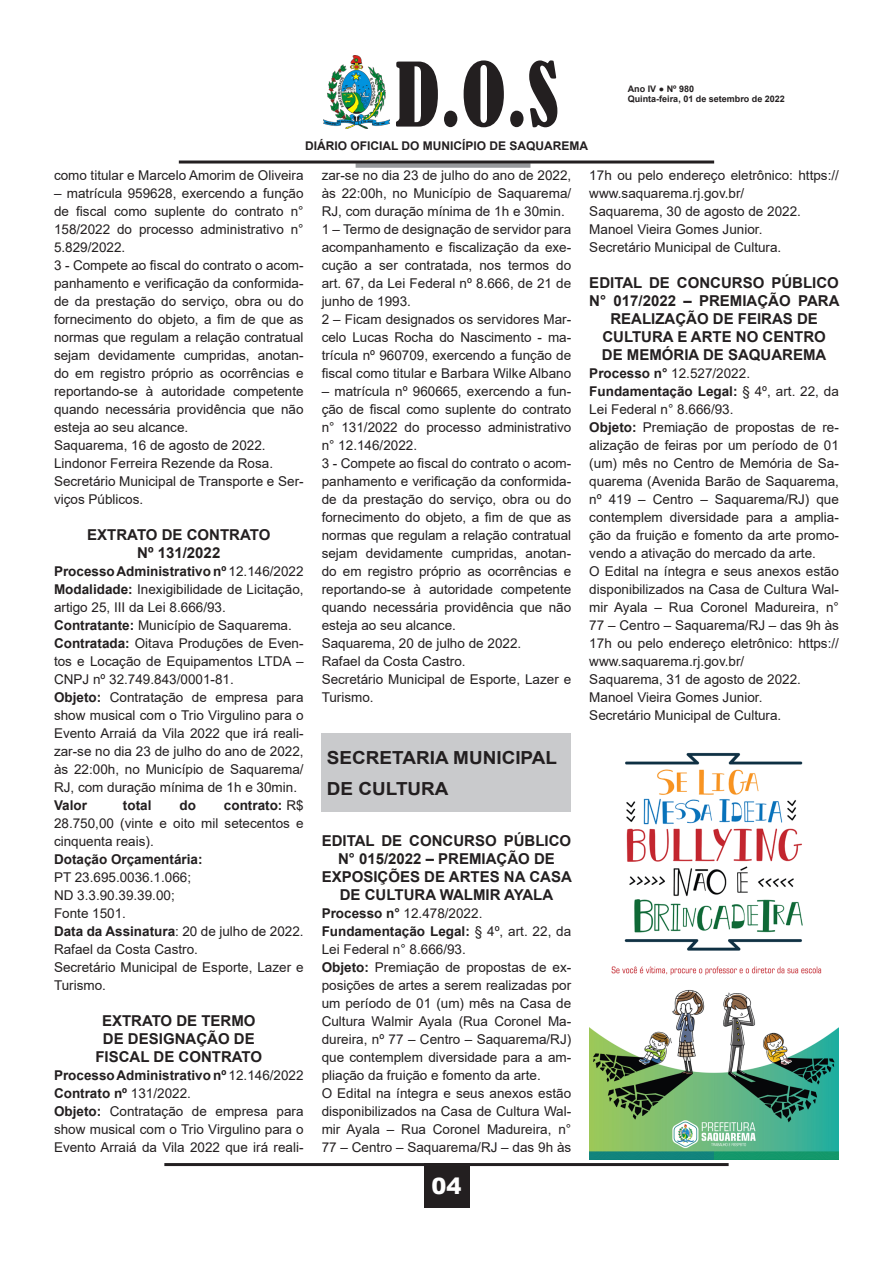
<style>
.page{position:relative;width:893px;height:1263px;background:#fff}
.page>*{position:absolute;margin:0;border:0;box-sizing:border-box;transform-origin:0 0}
.t1{font:condensed 82.5px "Bernard";color:#231f20}
.t2{font:900 22.5px "Arial";color:#fff}
.t3{font:700 18px "Arial";color:#231f20;scale:1.05 1}
.t4{font:700 15px/18px "Arial";color:#231f20;text-align:center}
.t5{font:13.5px/18px "Arial";color:#231f20;text-align:justify}
.t6{font:700 13.5px "Arial";color:#231f20}
.t7{font:700 12px "Arial";color:#231f20}
.t8{font:700 9px/10.8px "Arial";color:#231f20}
.s1{font-weight:400}
.s2{font-weight:700}
</style>
<div class="page">
<hr style="left:164px;top:1163px;width:565px;height:3px;background:#231f20">
<div style="left:424px;top:1163px;width:45px;height:45px;background:#231f20"></div>
<img style="left:324px;top:55px;width:65px;height:73px">
<div style="left:356px;top:163px;width:174px;height:5px;background:#97999c"></div>
<hr style="left:179px;top:161px;width:535px;height:3px;background:#231f20">
<div style="left:322px;top:733px;width:249px;height:79px;background:#c9cacc"></div>
<img style="left:589px;top:752px;width:250px;height:408px">
<h1 class="t1" style="left:395px;top:47px;width:165px">D.O.S</h1>
<p class="t7" style="left:305px;top:137px;width:285px">DIÁRIO OFICIAL DO MUNICÍPIO DE SAQUAREMA</p>
<p class="t8" style="left:628px;top:83px;width:159px">Ano IV ● Nº 980<br>Quinta-feira, 01 de setembro de 2022</p>
<p class="t5" style="left:54px;top:166px;width:251px">como titular e Marcelo Amorim de Oliveira</p>
<p class="t5" style="left:54px;top:184px;width:251px">– matrícula 959628, exercendo a função de fiscal como suplente do contrato n° 158/2022 do processo administrativo n° 5.829/2022.</p>
<p class="t5" style="left:54px;top:256px;width:251px">3 - Compete ao fiscal do contrato o acom&shy;panhamento e verificação da conformida&shy;de da prestação do serviço, obra ou do fornecimento do objeto, a fim de que as normas que regulam a relação contratual sejam devidamente cumpridas, anotan&shy;do em registro próprio as ocorrências e reportando-se à autoridade competente quando necessária providência que não esteja ao seu alcance.</p>
<p class="t5" style="left:54px;top:436px;width:213px">Saquarema, 16 de agosto de 2022.</p>
<p class="t5" style="left:54px;top:454px;width:221px">Lindonor Ferreira Rezende da Rosa.</p>
<p class="t5" style="left:54px;top:472px;width:251px">Secretário Municipal de Transporte e Ser&shy;viços Públicos.</p>
<p class="t4" style="left:87px;top:526px;width:185px">EXTRATO DE CONTRATO</p>
<p class="t4" style="left:137px;top:544px;width:85px">Nº 131/2022</p>
<p class="t6" style="left:54px;top:562px;width:251px">Processo Administrativo nº <span class="s1">12.146/2022</span></p>
<p class="t5" style="left:54px;top:580px;width:251px"><span class="s2">Modalidade:</span> Inexigibilidade de Licitação, artigo 25, III da Lei 8.666/93.</p>
<p class="t5" style="left:54px;top:616px;width:239px"><span class="s2">Contratante:</span> Município de Saquarema.</p>
<p class="t5" style="left:54px;top:634px;width:251px"><span class="s2">Contratada:</span> Oitava Produções de Even&shy;tos e Locação de Equipamentos LTDA – CNPJ nº 32.749.843/0001-81.</p>
<p class="t5" style="left:54px;top:688px;width:251px"><span class="s2">Objeto:</span> Contratação de empresa para show musical com o Trio Virgulino para o Evento Arraiá da Vila 2022 que irá reali&shy;zar-se no dia 23 de julho do ano de 2022, às 22:00h, no Município de Saquarema/ RJ, com duração mínima de 1h e 30min.</p>
<p class="t6" style="left:54px;top:796px;width:35px">Valor</p>
<p class="t6" style="left:123px;top:796px;width:30px">total</p>
<p class="t6" style="left:179px;top:796px;width:18px">do</p>
<p class="t5" style="left:54px;top:796px;width:251px;text-indent:170px"><span class="s2">contrato:</span> R$ 28.750,00 (vinte e oito mil setecentos e cinquenta reais).</p>
<p class="t6" style="left:54px;top:850px;width:150px">Dotação Orçamentária:</p>
<p class="t5" style="left:54px;top:868px;width:139px">PT 23.695.0036.1.066;</p>
<p class="t5" style="left:54px;top:886px;width:122px">ND 3.3.90.39.39.00;</p>
<p class="t5" style="left:54px;top:904px;width:74px">Fonte 1501.</p>
<p class="t5" style="left:54px;top:922px;width:251px"><span class="s2">Data da Assinatura</span>: 20 de julho de 2022.</p>
<p class="t5" style="left:54px;top:940px;width:146px">Rafael da Costa Castro.</p>
<p class="t5" style="left:54px;top:958px;width:251px">Secretário Municipal de Esporte, Lazer e<br>Turismo.</p>
<p class="t4" style="left:102px;top:1012px;width:155px">EXTRATO DE TERMO</p>
<p class="t4" style="left:103px;top:1030px;width:153px">DE DESIGNAÇÃO DE</p>
<p class="t4" style="left:95px;top:1048px;width:168px">FISCAL DE CONTRATO</p>
<p class="t6" style="left:54px;top:1066px;width:251px">Processo Administrativo nº <span class="s1">12.146/2022</span></p>
<p class="t6" style="left:54px;top:1084px;width:138px">Contrato nº <span class="s1">131/2022.</span></p>
<p class="t5" style="left:54px;top:1102px;width:251px"><span class="s2">Objeto:</span> Contratação de empresa para show musical com o Trio Virgulino para o Evento Arraiá da Vila 2022 que irá reali-</p>
<p class="t5" style="left:322px;top:166px;width:251px">zar-se no dia 23 de julho do ano de 2022, às 22:00h, no Município de Saquarema/ RJ, com duração mínima de 1h e 30min.</p>
<p class="t5" style="left:322px;top:220px;width:251px">1 – Termo de designação de servidor para acompanhamento e fiscalização da exe&shy;cução a ser contratada, nos termos do art. 67, da Lei Federal nº 8.666, de 21 de junho de 1993.</p>
<p class="t5" style="left:322px;top:310px;width:251px">2 – Ficam designados os servidores Mar&shy;celo Lucas Rocha do Nascimento - ma&shy;trícula nº 960709, exercendo a função de fiscal como titular e Barbara Wilke Albano</p>
<p class="t5" style="left:322px;top:382px;width:251px">– matrícula nº 960665, exercendo a fun&shy;ção de fiscal como suplente do contrato n° 131/2022 do processo administrativo n° 12.146/2022.</p>
<p class="t5" style="left:322px;top:454px;width:251px">3 - Compete ao fiscal do contrato o acom&shy;panhamento e verificação da conformida&shy;de da prestação do serviço, obra ou do fornecimento do objeto, a fim de que as normas que regulam a relação contratual sejam devidamente cumpridas, anotan&shy;do em registro próprio as ocorrências e reportando-se à autoridade competente quando necessária providência que não esteja ao seu alcance.</p>
<p class="t5" style="left:322px;top:634px;width:201px">Saquarema, 20 de julho de 2022.</p>
<p class="t5" style="left:322px;top:652px;width:146px">Rafael da Costa Castro.</p>
<p class="t5" style="left:322px;top:670px;width:251px">Secretário Municipal de Esporte, Lazer e<br>Turismo.</p>
<p class="t3" style="left:327px;top:745px;width:221px">SECRETARIA MUNICIPAL</p>
<p class="t3" style="left:327px;top:776px;width:117px">DE CULTURA</p>
<p class="t4" style="left:322px;top:832px;width:251px">EDITAL DE CONCURSO PÚBLICO<br>N° 015/2022 – PREMIAÇÃO DE</p>
<p class="t4" style="left:322px;top:868px;width:252px">EXPOSIÇÕES DE ARTES NA CASA<br>DE CULTURA WALMIR AYALA</p>
<p class="t5" style="left:322px;top:904px;width:162px"><span class="s2">Processo n°</span> 12.478/2022.</p>
<p class="t5" style="left:322px;top:922px;width:251px"><span class="s2">Fundamentação Legal:</span> § 4º, art. 22, da<br>Lei Federal n° 8.666/93.</p>
<p class="t5" style="left:322px;top:958px;width:251px"><span class="s2">Objeto:</span> Premiação de propostas de ex&shy;posições de artes a serem realizadas por um período de 01 (um) mês na Casa de Cultura Walmir Ayala (Rua Coronel Ma&shy;dureira, nº 77 – Centro – Saquarema/RJ) que contemplem diversidade para a am&shy;pliação da fruição e fomento da arte.</p>
<p class="t5" style="left:322px;top:1084px;width:251px">O Edital na íntegra e seus anexos estão disponibilizados na Casa de Cultura Wal&shy;mir Ayala – Rua Coronel Madureira, n° 77 – Centro – Saquarema/RJ – das 9h às</p>
<h2 class="t2" style="left:431px;top:1170px;width:32px">04</h2>
<p class="t5" style="left:589px;top:166px;width:251px">17h ou pelo endereço eletrônico: https:// www.saquarema.rj.gov.br/</p>
<p class="t5" style="left:589px;top:202px;width:213px">Saquarema, 30 de agosto de 2022.</p>
<p class="t5" style="left:589px;top:220px;width:175px">Manoel Vieira Gomes Junior.</p>
<p class="t5" style="left:589px;top:238px;width:194px">Secretário Municipal de Cultura.</p>
<p class="t4" style="left:589px;top:274px;width:252px">EDITAL DE CONCURSO PÚBLICO<br>N° 017/2022 – PREMIAÇÃO PARA<br>REALIZAÇÃO DE FEIRAS DE</p>
<p class="t4" style="left:602px;top:328px;width:225px">CULTURA E ARTE NO CENTRO</p>
<p class="t4" style="left:602px;top:346px;width:226px">DE MEMÓRIA DE SAQUAREMA</p>
<p class="t5" style="left:589px;top:364px;width:162px"><span class="s2">Processo n°</span> 12.527/2022.</p>
<p class="t5" style="left:589px;top:382px;width:251px"><span class="s2">Fundamentação Legal:</span> § 4º, art. 22, da<br>Lei Federal n° 8.666/93.</p>
<p class="t5" style="left:589px;top:418px;width:251px"><span class="s2">Objeto:</span> Premiação de propostas de re&shy;alização de feiras por um período de 01 (um) mês no Centro de Memória de Sa&shy;quarema (Avenida Barão de Saquarema, nº 419 – Centro – Saquarema/RJ) que contemplem diversidade para a amplia&shy;ção da fruição e fomento da arte promo&shy;vendo a ativação do mercado da arte.</p>
<p class="t5" style="left:589px;top:562px;width:251px">O Edital na íntegra e seus anexos estão disponibilizados na Casa de Cultura Wal&shy;mir Ayala – Rua Coronel Madureira, n° 77 – Centro – Saquarema/RJ – das 9h às 17h ou pelo endereço eletrônico: https:// www.saquarema.rj.gov.br/</p>
<p class="t5" style="left:589px;top:670px;width:213px">Saquarema, 31 de agosto de 2022.</p>
<p class="t5" style="left:589px;top:688px;width:175px">Manoel Vieira Gomes Junior.</p>
<p class="t5" style="left:589px;top:706px;width:194px">Secretário Municipal de Cultura.</p>
</div>
